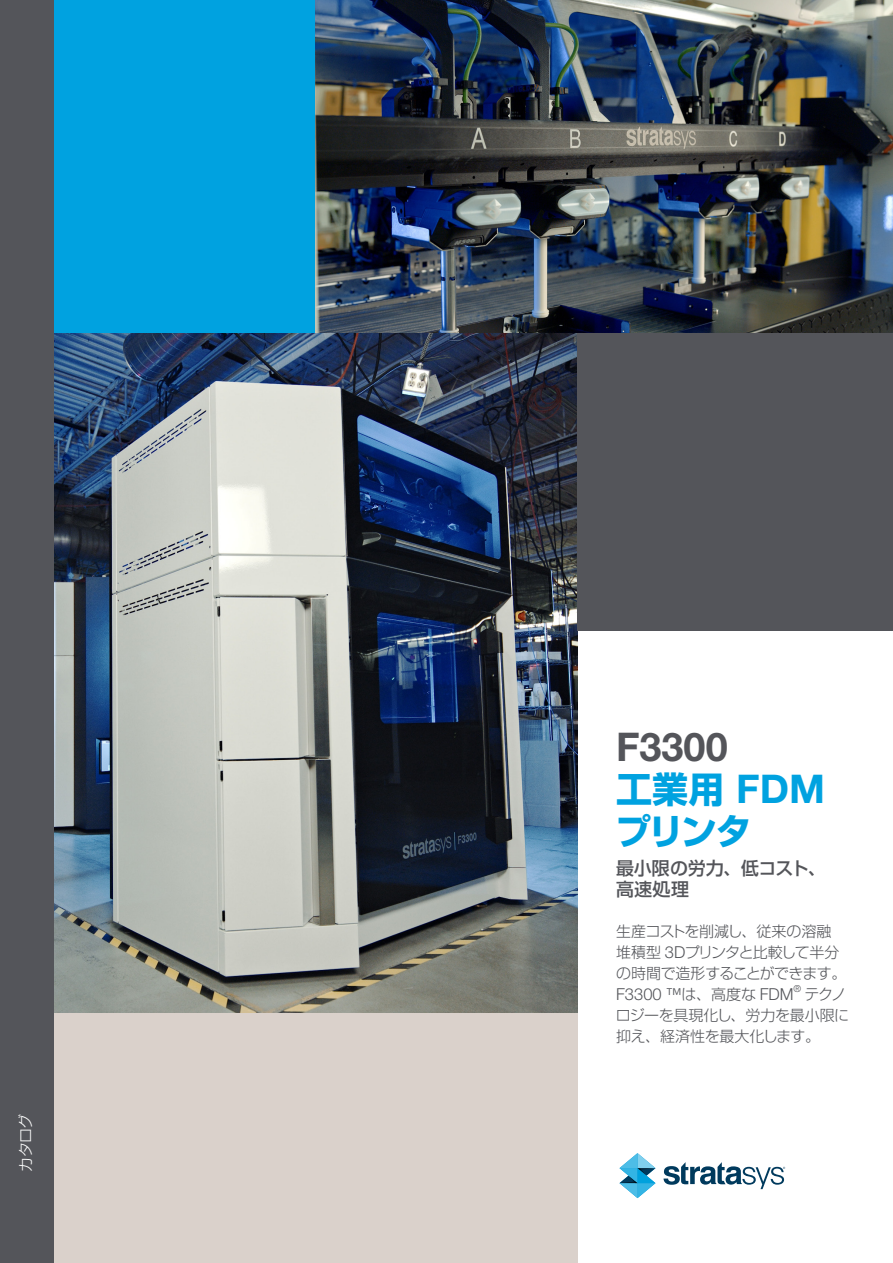
<style>
.page{position:relative;width:893px;height:1263px;background:#fff}
.page>*{position:absolute;margin:0;border:0;box-sizing:border-box;transform-origin:0 0}
.Cover_title{font:700 39.6px "Helvetica Neue LT Std";color:#54555a}
.Cover_title-2{font:700 36px/42px "Shin Go Pro";letter-spacing:-.045em;color:#00a2e0}
.Cover_Subhead{font:500 18px/21.6px "Shin Go Pro";letter-spacing:-.005em;color:#54555a}
.Para{font:300 16.5px "Helvetica Neue LT Std";color:#54555a}
.Para-2{font:300 15px/21px "Shin Go Pro";letter-spacing:-.03em;color:#54555a}
.t1{font:300 15px "Shin Go Pro";color:#fff}
.s1{font-family:"Helvetica Neue LT Std";font-size:39.6px}
.s2{font-family:"Helvetica Neue LT Std";font-size:16.5px}
.s3{font-family:"Shin Go Pro";font-size:15px}
</style>
<div class="page">
<div style="left:0;top:0;width:54px;height:1263px;background:#54555a"></div>
<div style="left:54px;top:0;width:262px;height:333px;background:#00a2e0"></div>
<img style="left:316px;top:0;width:577px;height:333px">
<img style="left:54px;top:333px;width:523px;height:681px">
<div style="left:54px;top:1014px;width:523px;height:249px;background:#dad1cb"></div>
<svg style="left:619px;top:1153px;width:36px;height:45px"></svg>
<svg style="left:663px;top:1162px;width:122px;height:27px"></svg>
<div style="left:577px;top:333px;width:316px;height:297px;background:#54555a"></div>
<p class="t1" style="left:13px;top:1171px;width:59px;rotate:-90deg">カタログ</p>
<p class="Cover_title" style="left:616px;top:723px;width:113px">F3300</p>
<p class="Cover_title-2" style="left:615px;top:765px;width:211px">工業用 <span class="s1">FDM</span>プリンタ</p>
<p class="Cover_Subhead" style="left:616px;top:855px;width:211px">最小限の労力、低コスト、高速処理</p>
<p class="Para-2" style="left:616px;top:919px;width:232px">生産コストを削減し、従来の溶融堆積型 <span class="s2">3D</span>プリンタと比較して半分の時間で造形することができます。</p>
<p class="Para" style="left:616px;top:984px;width:232px">F3300 ™<span class="s3">は、高度な</span> FDM<sup>®</sup> <span class="s3">テクノ</span></p>
<p class="Para-2" style="left:616px;top:1003px;width:235px">ロジーを具現化し、労力を最小限に抑え、経済性を最大化します。</p>
</div>
